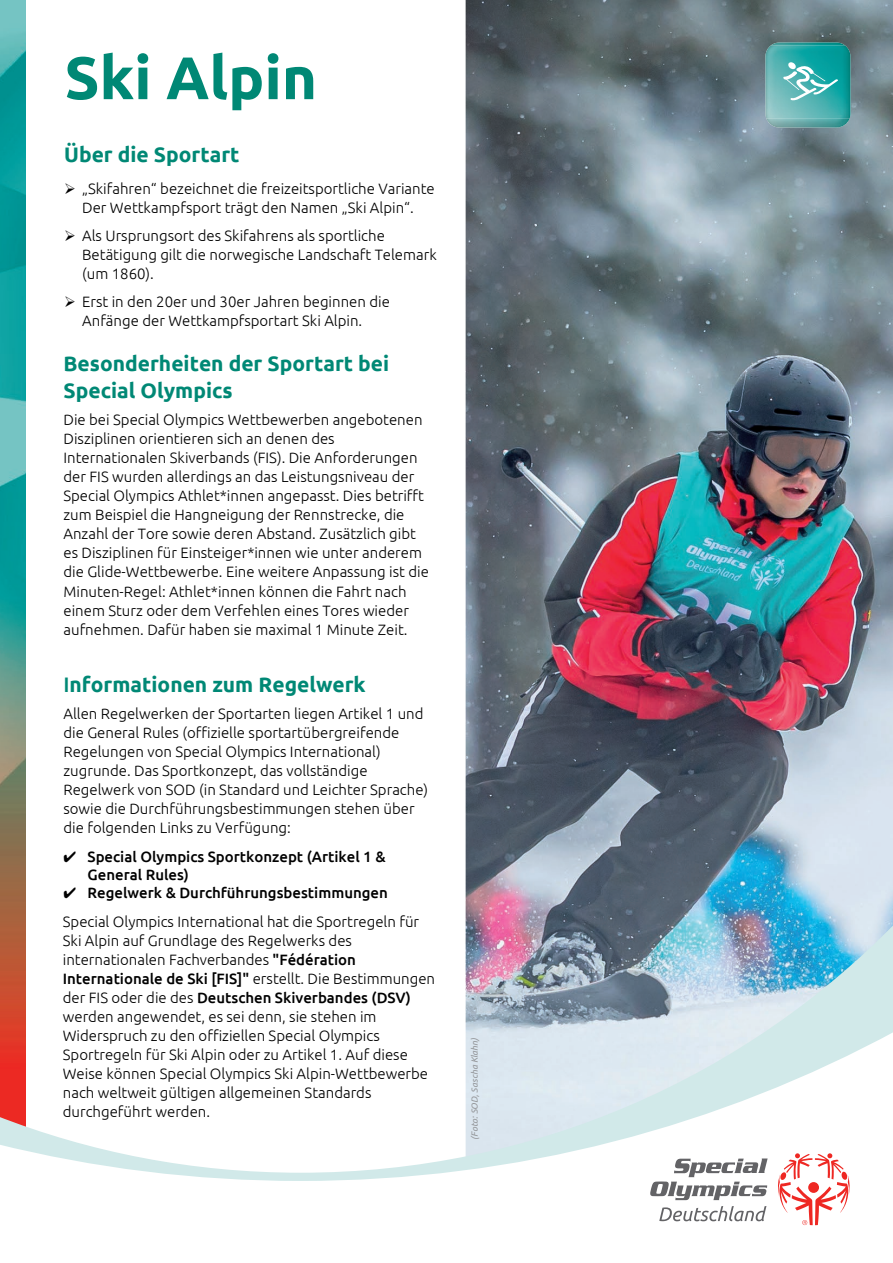
<style>
.page{position:relative;width:893px;height:1263px;background:#fff}
.page>*{position:absolute;margin:0;border:0;box-sizing:border-box;transform-origin:0 0}
.t1{font:700 60px "Ubuntu";color:#008875}
.t2{font:700 21px/26.5px "Ubuntu";color:#008875}
.t3{font:300 15px/19px "Ubuntu";color:#000}
.t4{font:500 15px/18px "Ubuntu";color:#000}
.t5{font:italic 9px "Ubuntu";color:#939598}
.s1{font-weight:500}
</style>
<div class="page">
<img style="left:0;top:0;width:26px;height:921px">
<img style="left:466px;top:0;width:427px;height:921px">
<img style="left:770px;top:43px;width:75px;height:3px">
<img style="left:765px;top:46px;width:85px;height:82px">
<svg style="left:782px;top:62px;width:57px;height:39px;background:#5dbdbc"></svg>
<svg style="left:0;top:921px;width:893px;height:260px"></svg>
<svg style="left:650px;top:1158px;width:118px;height:42px"></svg>
<svg style="left:659px;top:1206px;width:107px;height:15px"></svg>
<svg style="left:777px;top:1153px;width:73px;height:72px"></svg>
<h1 class="t1" style="left:65px;top:41px;width:254px">Ski Alpin</h1>
<h2 class="t2" style="left:64px;top:141px;width:177px">Über die Sportart</h2>
<p class="t3" style="left:64px;top:179px;width:372px;text-align:center">➢ „Skifahren“ bezeichnet die freizeitsportliche Variante<br>Der Wettkampfsport trägt den Namen „Ski Alpin“.</p>
<p class="t3" style="left:82px;top:226px;width:356px;text-indent:-18px">➢ Als Ursprungsort des Skifahrens als sportliche<br>Betätigung gilt die norwegische Landschaft Telemark (um 1860).</p>
<p class="t3" style="left:82px;top:292px;width:309px;text-indent:-18px">➢ Erst in den 20er und 30er Jahren beginnen die<br>Anfänge der Wettkampfsportart Ski Alpin.</p>
<h2 class="t2" style="left:63px;top:350px;width:327px">Besonderheiten der Sportart bei<br>Special Olympics</h2>
<p class="t3" style="left:63px;top:410px;width:367px">Die bei Special Olympics Wettbewerben angebotenen Disziplinen orientieren sich an denen des Internationalen Skiverbands (FIS). Die Anforderungen der FIS wurden allerdings an das Leistungsniveau der Special Olympics Athlet*innen angepasst. Dies betrifft zum Beispiel die Hangneigung der Rennstrecke, die Anzahl der Tore sowie deren Abstand. Zusätzlich gibt es Disziplinen für Einsteiger*innen wie unter anderem die Glide-Wettbewerbe. Eine weitere Anpassung ist die Minuten-Regel: Athlet*innen können die Fahrt nach einem Sturz oder dem Verfehlen eines Tores wieder aufnehmen. Dafür haben sie maximal 1 Minute Zeit.</p>
<h2 class="t2" style="left:63px;top:670px;width:304px"><span class="s1">I</span>nformationen zum Regelwerk</h2>
<p class="t3" style="left:63px;top:704px;width:366px">Allen Regelwerken der Sportarten liegen Artikel 1 und die General Rules (offizielle sportartübergreifende Regelungen von Special Olympics International) zugrunde. Das Sportkonzept, das vollständige Regelwerk von SOD (in Standard und Leichter Sprache) sowie die Durchführungsbestimmungen stehen über die folgenden Links zu Verfügung:</p>
<p class="t4" style="left:88px;top:847px;width:299px;text-indent:-24px">✔ Special Olympics Sportkonzept (Artikel 1 &amp;<br>General Rules)</p>
<p class="t4" style="left:64px;top:883px;width:326px">✔ Regelwerk &amp; Durchführungsbestimmungen</p>
<p class="t3" style="left:63px;top:912px;width:374px">Special Olympics International hat die Sportregeln für Ski Alpin auf Grundlage des Regelwerks des internationalen Fachverbandes <span class="s1">"Fédération Internationale de Ski [FIS]"</span> erstellt. Die Bestimmungen der FIS oder die des <span class="s1">Deutschen Skiverbandes (DSV) </span>werden angewendet, es sei denn, sie stehen im Widerspruch zu den offiziellen Special Olympics Sportregeln für Ski Alpin oder zu Artikel 1. Auf diese Weise können Special Olympics Ski Alpin-Wettbewerbe nach weltweit gültigen allgemeinen Standards durchgeführt werden.</p>
<p class="t5" style="left:469px;top:1139px;width:103px;rotate:-90deg">(Foto: SOD, Sascha Klahn)</p>
</div>
